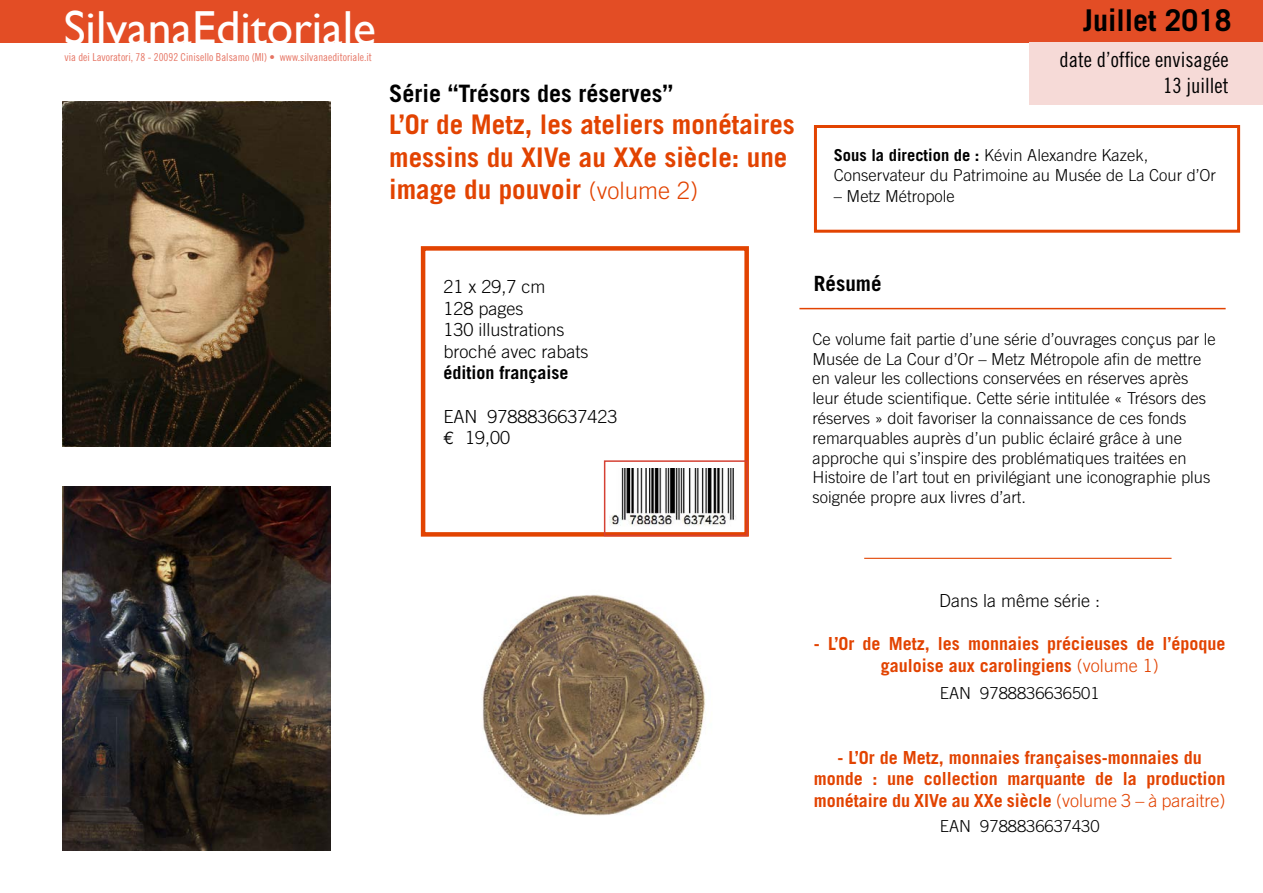
<style>
.page{position:relative;width:1263px;height:893px;background:#fff}
.page>*{position:absolute;margin:0;border:0;box-sizing:border-box;transform-origin:0 0}
.t1{font:47.7px "Gill Sans";color:#fff}
.t2{font:700 30px "Trade Gothic";color:#000}
.t3{font:700 27px/32.4px "Trade Gothic";color:#e24301}
.t4{font:700 24px "Trade Gothic";color:#000}
.t5{font:21px/25.2px "Trade Gothic Cond Eighteen";color:#000;text-align:right}
.t6{font:700 21px "Trade Gothic";color:#000}
.t7{font:700 18px/21.6px "Trade Gothic";color:#e24301;text-align:center}
.t8{font:300 18px/21.6px "Trade Gothic";color:#000}
.t9{font:700 18px "Trade Gothic";color:#000}
.t10{font:300 16.5px/19.8px "Trade Gothic";color:#000}
.t11{font:10.95px "Trade Gothic Cond Eighteen";color:#e67463}
.s1{font-weight:300;font-size:24px}
.s2{font-weight:700}
.s3{font-family:"Euro Mono";font-weight:400}
.s4{font-weight:300}
</style>
<div class="page">
<hr style="left:799px;top:308px;width:426px;height:1px;background:#e24301">
<div style="left:814px;top:125px;width:426px;height:108px;border:3px solid #e24301"></div>
<div style="left:421px;top:246px;width:328px;height:291px;border:4px solid #e24301"></div>
<img style="left:610px;top:468px;width:126px;height:58px">
<div style="left:604px;top:460px;width:144px;height:76px;border:2px solid #d54134"></div>
<hr style="left:864px;top:558px;width:307px;height:1px;background:#e24301">
<div style="left:0;top:0;width:1263px;height:43px;background:#e34d25"></div>
<div style="left:1030px;top:43px;width:233px;height:62px;background:#f6dad7"></div>
<img style="left:482px;top:595px;width:224px;height:221px">
<img style="left:62px;top:102px;width:269px;height:344px">
<img style="left:62px;top:486px;width:269px;height:364px">
<h1 class="t1" style="left:64px;top:-1px;width:314px">SilvanaEditoriale</h1>
<p class="t11" style="left:64px;top:51px;width:309px">via dei Lavoratori, 78 - 20092 Cinisello Balsamo (MI) • www.silvanaeditoriale.it</p>
<h3 class="t4" style="left:389px;top:79px;width:285px">Série “Trésors des réserves”</h3>
<h3 class="t3" style="left:389px;top:108px;width:407px">L’Or de Metz, les ateliers monétaires messins du XIVe au XXe siècle: une image du pouvoir <span class="s1">(volume 2)</span></h3>
<h2 class="t2" style="left:1083px;top:1px;width:150px">Juillet 2018</h2>
<p class="t5" style="left:1059px;top:47px;width:171px">date d’office envisagée<br>13 juillet</p>
<p class="t10" style="left:834px;top:145px;width:384px"><span class="s2">Sous la direction de :</span> Kévin Alexandre Kazek,<br>Conservateur du Patrimoine au Musée de La Cour d’Or</p>
<p class="t10" style="left:834px;top:186px;width:122px">– Metz Métropole</p>
<p class="t8" style="left:443px;top:276px;width:147px">21 x 29,7 cm<br>128 pages<br>130 illustrations broché avec rabats</p>
<p class="t9" style="left:443px;top:362px;width:127px">édition française</p>
<p class="t8" style="left:443px;top:405px;width:176px">EAN 9788836637423 <span class="s3">€</span> 19,00</p>
<p class="t6" style="left:814px;top:270px;width:69px">Résumé</p>
<p class="t10" style="left:812px;top:329px;width:405px">Ce volume fait partie d’une série d’ouvrages conçus par le Musée de La Cour d’Or – Metz Métropole afin de mettre en valeur les collections conservées en réserves après leur étude scientifique. Cette série intitulée « Trésors des réserves » doit favoriser la connaissance de ces fonds remarquables auprès d’un public éclairé grâce à une approche qui s’inspire des problématiques traitées en Histoire de l’art tout en privilégiant une iconographie plus soignée propre aux livres d’art.</p>
<p class="t8" style="left:939px;top:590px;width:162px">Dans la même série :</p>
<p class="t7" style="left:814px;top:633px;width:413px">- L’Or de Metz, les monnaies précieuses de l’époque gauloise aux carolingiens <span class="s4">(volume 1)</span></p>
<p class="t10" style="left:940px;top:683px;width:161px">EAN 9788836636501</p>
<p class="t7" style="left:814px;top:746px;width:413px">- L’Or de Metz, monnaies françaises-monnaies du monde : une collection marquante de la production monétaire du XIVe au XXe siècle <span class="s4">(volume 3 – à paraitre)</span></p>
<p class="t10" style="left:940px;top:816px;width:161px">EAN 9788836637430</p>
</div>
